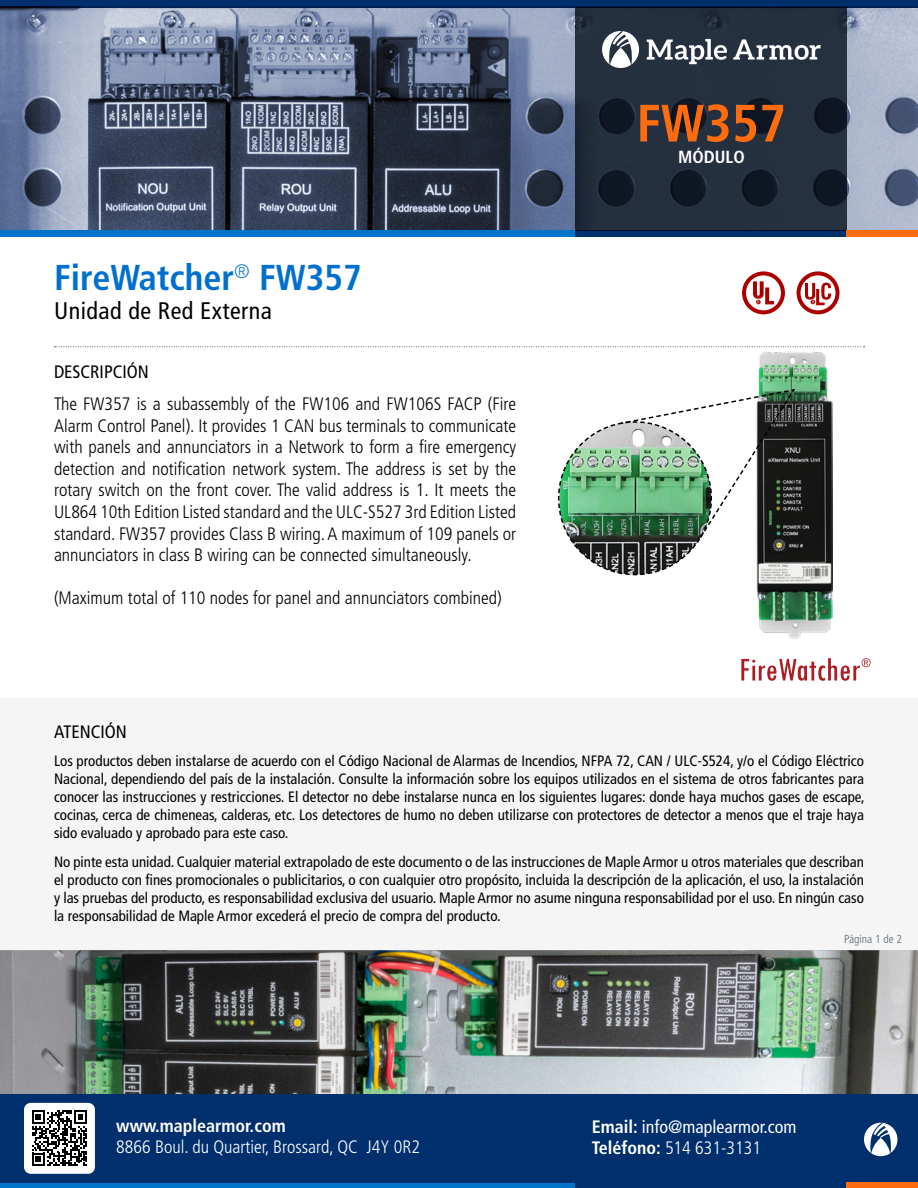
<style>
.page{position:relative;width:918px;height:1188px;background:#fff}
.page>*{position:absolute;margin:0;border:0;box-sizing:border-box;transform-origin:0 0}
.t1{font:700 condensed 52.5px "Frutiger LT Std";color:#ff6c0e}
.t2{font:700 condensed 36px "Frutiger LT Std";color:#0070ce}
.t3{font:condensed 24px "Frutiger LT Std";letter-spacing:.02em;color:#000}
.t4{font:300 condensed 18px/21.6px "Frutiger LT Std";color:#000;text-align:justify}
.t5{font:condensed 18px/21.6px "Frutiger LT Std";color:#fff}
.t6{font:300 condensed 18px "Frutiger LT Std";color:#fff}
.t7{font:condensed 18px "Frutiger LT Std";color:#000}
.t8{font:700 condensed 18px "Frutiger LT Std";color:#fff}
.t9{font:700 condensed 17.55px "Frutiger LT Std";color:#fff}
.t10{font:condensed 15px/18px "Frutiger LT Std";color:#000;text-align:justify}
.t11{font:300 condensed 11.55px "Frutiger LT Std";color:#3b4752}
.s1{font-weight:700}
.s2{font-weight:300}
</style>
<div class="page">
<img style="left:0;top:7px;width:918px;height:224px">
<div style="left:0;top:0;width:918px;height:7px;background:#002f6e"></div>
<div style="left:0;top:231px;width:576px;height:6px;background:#0074c8"></div>
<div style="left:0;top:1183px;width:576px;height:5px;background:#0074c8"></div>
<div style="left:576px;top:231px;width:271px;height:6px;background:#002f6e"></div>
<div style="left:576px;top:1183px;width:271px;height:5px;background:#002f6e"></div>
<svg style="left:576px;top:7px;width:271px;height:224px;background:#212b3a"></svg>
<img style="left:0;top:950px;width:918px;height:144px">
<div style="left:0;top:1094px;width:918px;height:89px;background:#002f6e"></div>
<div style="left:847px;top:1183px;width:71px;height:5px;background:#ff6c0e"></div>
<svg style="left:54px;top:346px;width:811px;height:1px"></svg>
<img style="left:757px;top:352px;width:75px;height:287px">
<svg style="left:741px;top:658px;width:130px;height:23px"></svg>
<div style="left:847px;top:231px;width:71px;height:6px;background:#ff6c0e"></div>
<svg style="left:647px;top:39px;width:80px;height:25px"></svg>
<svg style="left:733px;top:39px;width:88px;height:21px"></svg>
<svg style="left:602px;top:31px;width:37px;height:37px"></svg>
<div style="left:24px;top:1103px;width:71px;height:71px;background:#fff;border-radius:7px"></div>
<svg style="left:864px;top:1123px;width:33px;height:33px"></svg>
<svg style="left:32px;top:1111px;width:55px;height:55px"></svg>
<svg style="left:742px;top:271px;width:43px;height:43px"></svg>
<svg style="left:797px;top:271px;width:42px;height:43px"></svg>
<div style="left:0;top:698px;width:918px;height:252px;background:#f5f5f6"></div>
<img style="left:557px;top:388px;width:240px;height:188px">
<h2 class="t2" style="left:54px;top:257px;width:309px">FireWatcher<sup>®</sup> FW357</h2>
<h3 class="t3" style="left:54px;top:297px;width:219px">Unidad de Red Externa</h3>
<p class="t7" style="left:54px;top:361px;width:96px">DESCRIPCIÓN</p>
<p class="t4" style="left:54px;top:393px;width:464px">The FW357 is a subassembly of the FW106 and FW106S FACP (Fire Alarm Control Panel). It provides 1 CAN bus terminals to communicate with panels and annunciators in a Network to form a fire emergency detection and notification network system. The address is set by the rotary switch on the front cover. The valid address is 1. It meets the UL864 10th Edition Listed standard and the ULC-S527 3rd Edition Listed standard. FW357 provides Class B wiring. A maximum of 109 panels or annunciators in class B wiring can be connected simultaneously.</p>
<p class="t4" style="left:54px;top:588px;width:449px">(Maximum total of 110 nodes for panel and annunciators combined)</p>
<h1 class="t1" style="left:636px;top:92px;width:151px">FW357</h1>
<p class="t9" style="left:678px;top:146px;width:68px">MÓDULO</p>
<p class="t7" style="left:54px;top:721px;width:74px">ATENCIÓN</p>
<p class="t10" style="left:54px;top:752px;width:812px">Los productos deben instalarse de acuerdo con el Código Nacional de Alarmas de Incendios, NFPA 72, CAN / ULC-S524, y/o el Código Eléctrico Nacional, dependiendo del país de la instalación. Consulte la información sobre los equipos utilizados en el sistema de otros fabricantes para conocer las instrucciones y restricciones. El detector no debe instalarse nunca en los siguientes lugares: donde haya muchos gases de escape, cocinas, cerca de chimeneas, calderas, etc. Los detectores de humo no deben utilizarse con protectores de detector a menos que el traje haya sido evaluado y aprobado para este caso.</p>
<p class="t10" style="left:54px;top:853px;width:811px">No pinte esta unidad. Cualquier material extrapolado de este documento o de las instrucciones de Maple Armor u otros materiales que describan el producto con fines promocionales o publicitarios, o con cualquier otro propósito, incluida la descripción de la aplicación, el uso, la instalación y las pruebas del producto, es responsabilidad exclusiva del usuario. Maple Armor no asume ninguna responsabilidad por el uso. En ningún caso la responsabilidad de Maple Armor excederá el precio de compra del producto.</p>
<p class="t8" style="left:116px;top:1115px;width:171px">www.maplearmor.com</p>
<p class="t6" style="left:116px;top:1137px;width:305px">8866 Boul. du Quartier, Brossard, QC J4Y 0R2</p>
<p class="t11" style="left:844px;top:933px;width:59px">Página 1 de 2</p>
<p class="t5" style="left:592px;top:1116px;width:206px"><span class="s1">Email:</span> info@maplearmor.com<br><span class="s1">Teléfono:</span> <span class="s2">514 631-3131</span></p>
</div>
